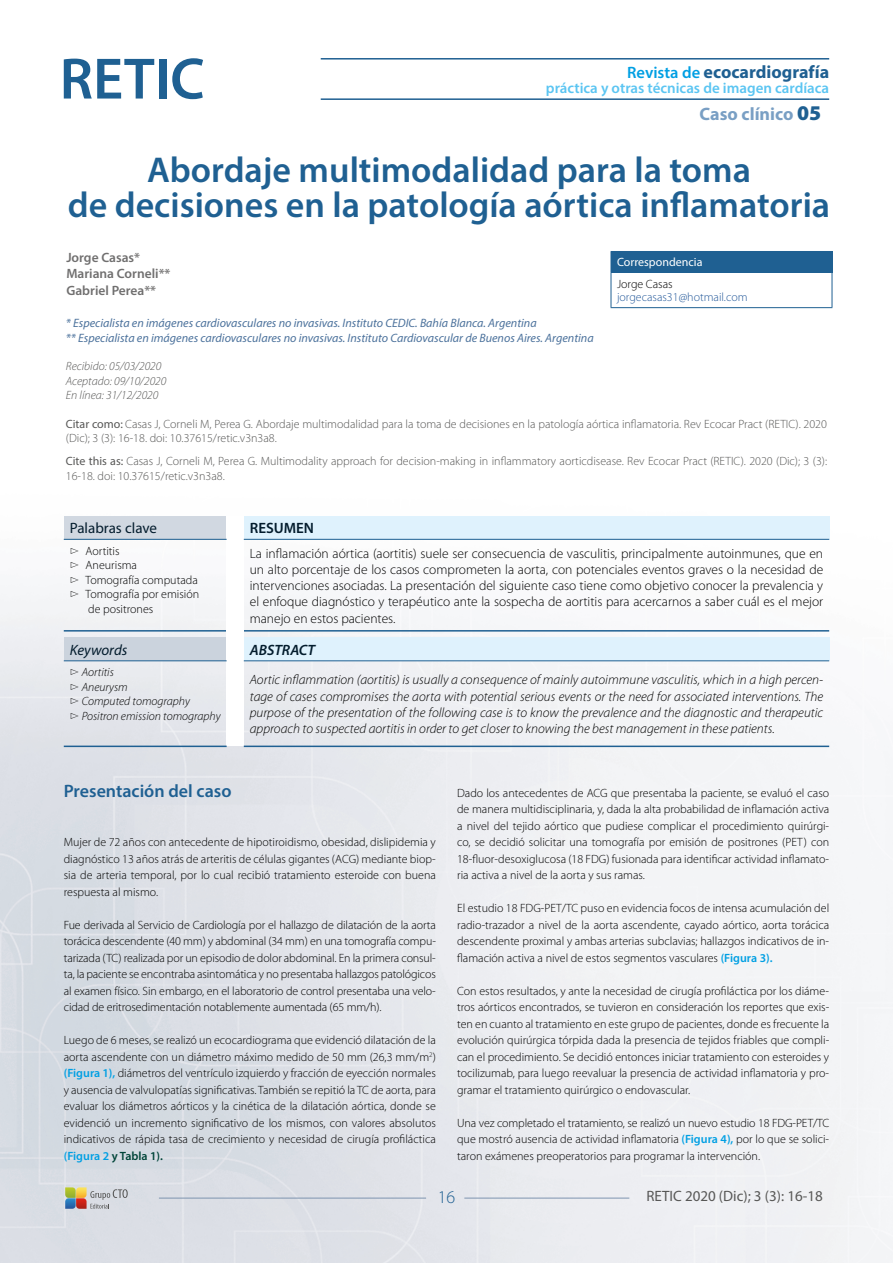
<style>
.page{position:relative;width:893px;height:1263px;background:#fff}
.page>*{position:absolute;margin:0;border:0;box-sizing:border-box;transform-origin:0 0}
.t1{font:600 36px/34.5px "Myriad Pro";color:#1f6092;text-align:center}
.t2{font:700 18px "Myriad Pro";color:#1f6092}
.t3{font:600 18px "Myriad Pro";color:#1f6092}
.t4{font:700 18px "Myriad Pro";color:#799fc4}
.t5{font:300 18px "Myriad Pro";color:#1f6092}
.t6{font:600 15px "Myriad Pro";color:#5bc5f2}
.t7{font:15px "Myriad Pro";color:#575756}
.t8{font:15px "Myriad Pro";color:#031c2d}
.t9{font:italic 15px "Myriad Pro";color:#031c2d}
.t10{font:italic 600 15px "Myriad Pro";color:#031c2d}
.t11{font:600 15px "Myriad Pro";color:#031c2d}
.t12{font:300 13.5px/16.2px "Myriad Pro";color:#000;text-align:justify}
.t13{font:italic 300 13.5px/16.2px "Myriad Pro";color:#000;text-align:justify}
.t14{font:600 13.5px/16.2px "Myriad Pro";color:#706f6f}
.t15{font:italic 12.15px/14.5px "Myriad Pro";color:#4c729c}
.t16{font:300 12px/16.5px "Myriad Pro";color:#000;text-align:justify}
.t17{font:300 12px/14.4px "Myriad Pro";color:#575756}
.t18{font:italic 300 12px/14.4px "Myriad Pro";color:#000}
.t19{font:italic 300 12px/14.4px "Myriad Pro";color:#575756}
.t20{font:300 12px "Myriad Pro";color:#275b9b}
.t21{font:12px "Myriad Pro";color:#fff}
.s1{font-weight:600;font-size:16.5px;color:#009fe3}
.s2{font-style:inherit}
.s3{font-weight:900;font-size:21px;color:#1f6092}
.s4{font-weight:400}
.s5{font-weight:600;color:#009fe3}
.s6{font-weight:600;color:#004438}
</style>
<div class="page">
<img style="left:0;top:58px;width:893px;height:1205px">
<svg style="left:65px;top:1187px;width:63px;height:22px"></svg>
<hr style="left:159px;top:1198px;width:267px;height:1px;background:#7e94b0">
<hr style="left:321px;top:58px;width:508px;height:2px;background:#1f6092">
<hr style="left:321px;top:98px;width:508px;height:2px;background:#1f6092">
<hr style="left:464px;top:1198px;width:165px;height:1px;background:#7e94b0">
<svg style="left:64px;top:59px;width:90px;height:40px"></svg>
<div style="left:159px;top:59px;width:7px;height:40px;background:#1f6092"></div>
<svg style="left:172px;top:58px;width:31px;height:41px"></svg>
<div style="left:611px;top:251px;width:221px;height:21px;background:#1f6092"></div>
<svg style="left:832px;top:252px;width:1px;height:20px"></svg>
<hr style="left:611px;top:272px;width:221px;height:1px;background:#1f6092">
<hr style="left:611px;top:273px;width:1px;height:34px;background:#1f6092">
<hr style="left:832px;top:273px;width:1px;height:34px;background:#1f6092">
<hr style="left:611px;top:307px;width:221px;height:1px;background:#1f6092">
<div style="left:64px;top:516px;width:163px;height:23px;background:#d1d8e1"></div>
<div style="left:227px;top:516px;width:17px;height:115px;background:#fff"></div>
<div style="left:244px;top:516px;width:585px;height:23px;background:#dff2fd"></div>
<hr style="left:244px;top:539px;width:585px;height:1px;background:#1f6092">
<hr style="left:244px;top:630px;width:585px;height:2px;background:#1f6092">
<hr style="left:64px;top:539px;width:163px;height:1px;background:#1f6092">
<hr style="left:64px;top:630px;width:163px;height:2px;background:#1f6092">
<div style="left:64px;top:638px;width:163px;height:23px;background:#cbd3dd"></div>
<div style="left:227px;top:638px;width:17px;height:108px;background:#fff"></div>
<div style="left:244px;top:638px;width:585px;height:23px;background:#dff2fd"></div>
<hr style="left:244px;top:660px;width:585px;height:1px;background:#1f6092">
<hr style="left:244px;top:746px;width:585px;height:1px;background:#1f6092">
<hr style="left:64px;top:660px;width:163px;height:1px;background:#1f6092">
<hr style="left:64px;top:746px;width:163px;height:1px;background:#1f6092">
<div style="left:227px;top:629px;width:17px;height:10px;background:#fff"></div>
<h2 class="t2" style="left:627px;top:60px;width:204px"><span class="s1">Revista de</span> ecocardiografía</h2>
<p class="t6" style="left:546px;top:78px;width:285px">práctica y otras técnicas de imagen cardíaca</p>
<h2 class="t4" style="left:700px;top:102px;width:123px"><span class="s2">C</span>aso clínico <span class="s3">05</span></h2>
<h1 class="t1" style="left:68px;top:152px;width:764px">Abordaje multimodalidad para la toma<br>de decisiones en la patología aórtica inflamatoria</h1>
<p class="t14" style="left:66px;top:249px;width:106px">Jorge Casas*<br>Mariana Corneli**<br>Gabriel Perea**</p>
<p class="t21" style="left:617px;top:255px;width:87px">Correspondencia</p>
<p class="t16" style="left:617px;top:276px;width:57px">Jorge Casas</p>
<p class="t20" style="left:617px;top:291px;width:132px">jorgecasas31@hotmail.com</p>
<p class="t15" style="left:66px;top:316px;width:529px">* Especialista en imágenes cardiovasculares no invasivas. Instituto CEDIC. Bahía Blanca. Argentina<br>** Especialista en imágenes cardiovasculares no invasivas. Instituto Cardiovascular de Buenos Aires. Argentina</p>
<p class="t19" style="left:66px;top:360px;width:102px">Recibido: 05/03/2020<br>Aceptado: 09/10/2020<br>En línea: 31/12/2020</p>
<p class="t17" style="left:66px;top:417px;width:763px"><span class="s4">Citar como:</span> Casas J, Corneli M, Perea G. Abordaje multimodalidad para la toma de decisiones en la patología aórtica inflamatoria. Rev Ecocar Pract (RETIC). 2020 (Dic); 3 (3): 16-18. doi: 10.37615/retic.v3n3a8.</p>
<p class="t17" style="left:66px;top:454px;width:763px"><span class="s4">Cite this as:</span> Casas J, Corneli M, Perea G. Multimodality approach for decision-making in inflammatory aorticdisease. Rev Ecocar Pract (RETIC). 2020 (Dic); 3 (3):<br>16-18. doi: 10.37615/retic.v3n3a8.</p>
<p class="t8" style="left:70px;top:519px;width:89px">Palabras clave</p>
<p class="t11" style="left:250px;top:519px;width:66px">RESUMEN</p>
<p class="t16" style="left:70px;top:543px;width:51px">▻ Aortitis</p>
<p class="t16" style="left:70px;top:557px;width:69px">▻ Aneurisma</p>
<p class="t16" style="left:70px;top:572px;width:130px">▻ Tomografía computada</p>
<p class="t16" style="left:70px;top:586px;width:131px">▻ Tomografía por emisión</p>
<p class="t16" style="left:88px;top:600px;width:67px">de positrones</p>
<p class="t12" style="left:250px;top:545px;width:575px">La inflamación aórtica (aortitis) suele ser consecuencia de vasculitis, principalmente autoinmunes, que en un alto porcentaje de los casos comprometen la aorta, con potenciales eventos graves o la necesidad de intervenciones asociadas. La presentación del siguiente caso tiene como objetivo conocer la prevalencia y el enfoque diagnóstico y terapéutico ante la sospecha de aortitis para acercarnos a saber cuál es el mejor manejo en estos pacientes.</p>
<p class="t9" style="left:70px;top:640px;width:59px">Keywords</p>
<p class="t10" style="left:250px;top:640px;width:67px">ABSTRACT</p>
<p class="t18" style="left:70px;top:665px;width:152px">▻ Aortitis<br>▻ Aneurysm<br>▻ Computed tomography<br>▻ Positron emission tomography</p>
<p class="t13" style="left:250px;top:672px;width:575px">Aortic inflammation (aortitis) is usually a consequence of mainly autoimmune vasculitis, which in a high percen&shy;tage of cases compromises the aorta with potential serious events or the need for associated interventions. The purpose of the presentation of the following case is to know the prevalence and the diagnostic and therapeutic approach to suspected aortitis in order to get closer to knowing the best management in these patients.</p>
<h2 class="t3" style="left:64px;top:779px;width:169px">Presentación del caso</h2>
<p class="t16" style="left:64px;top:834px;width:374px">Mujer de 72 años con antecedente de hipotiroidismo, obesidad, dislipidemia y diagnóstico 13 años atrás de arteritis de células gigantes (ACG) mediante biop&shy;sia de arteria temporal, por lo cual recibió tratamiento esteroide con buena respuesta al mismo.</p>
<p class="t16" style="left:64px;top:916px;width:374px">Fue derivada al Servicio de Cardiología por el hallazgo de dilatación de la aorta torácica descendente (40 mm) y abdominal (34 mm) en una tomografía compu&shy;tarizada (TC) realizada por un episodio de dolor abdominal. En la primera consul&shy;ta, la paciente se encontraba asintomática y no presentaba hallazgos patológicos al examen físico. Sin embargo, en el laboratorio de control presentaba una velo&shy;cidad de eritrosedimentación notablemente aumentada (65 mm/h).</p>
<p class="t16" style="left:64px;top:1032px;width:374px">Luego de 6 meses, se realizó un ecocardiograma que evidenció dilatación de la aorta ascendente con un diámetro máximo medido de 50 mm (26,3 mm/m<sup>2</sup>) <span class="s5">(Figura 1),</span> diámetros del ventrículo izquierdo y fracción de eyección normales y ausencia de valvulopatías significativas. También se repitió la TC de aorta, para evaluar los diámetros aórticos y la cinética de la dilatación aórtica, donde se evidenció un incremento significativo de los mismos, con valores absolutos indicativos de rápida tasa de crecimiento y necesidad de cirugía profiláctica <span class="s5">(Figura 2</span> <span class="s6">y Tabla 1).</span></p>
<p class="t16" style="left:457px;top:784px;width:374px">Dado los antecedentes de ACG que presentaba la paciente, se evaluó el caso de manera multidisciplinaria, y, dada la alta probabilidad de inflamación activa a nivel del tejido aórtico que pudiese complicar el procedimiento quirúrgi&shy;co, se decidió solicitar una tomografía por emisión de positrones (PET) con 18-fluor-desoxiglucosa (18 FDG) fusionada para identificar actividad inflamato&shy;ria activa a nivel de la aorta y sus ramas.</p>
<p class="t16" style="left:457px;top:900px;width:374px">El estudio 18 FDG-PET/TC puso en evidencia focos de intensa acumulación del radio-trazador a nivel de la aorta ascendente, cayado aórtico, aorta torácica descendente proximal y ambas arterias subclavias; hallazgos indicativos de in&shy;flamación activa a nivel de estos segmentos vasculares <span class="s5">(Figura 3).</span></p>
<p class="t16" style="left:457px;top:982px;width:374px">Con estos resultados, y ante la necesidad de cirugía profiláctica por los diáme&shy;tros aórticos encontrados, se tuvieron en consideración los reportes que exis&shy;ten en cuanto al tratamiento en este grupo de pacientes, donde es frecuente la evolución quirúrgica tórpida dada la presencia de tejidos friables que compli&shy;can el procedimiento. Se decidió entonces iniciar tratamiento con esteroides y tocilizumab, para luego reevaluar la presencia de actividad inflamatoria y pro&shy;gramar el tratamiento quirúrgico o endovascular.</p>
<p class="t16" style="left:457px;top:1114px;width:374px">Una vez completado el tratamiento, se realizó un nuevo estudio 18 FDG-PET/TC que mostró ausencia de actividad inflamatoria <span class="s5">(Figura 4),</span> por lo que se solici&shy;taron exámenes preoperatorios para programar la intervención.</p>
<h2 class="t5" style="left:438px;top:1187px;width:19px">16</h2>
<p class="t7" style="left:646px;top:1187px;width:178px">RETIC 2020 (Dic); 3 (3): 16-18</p>
</div>
